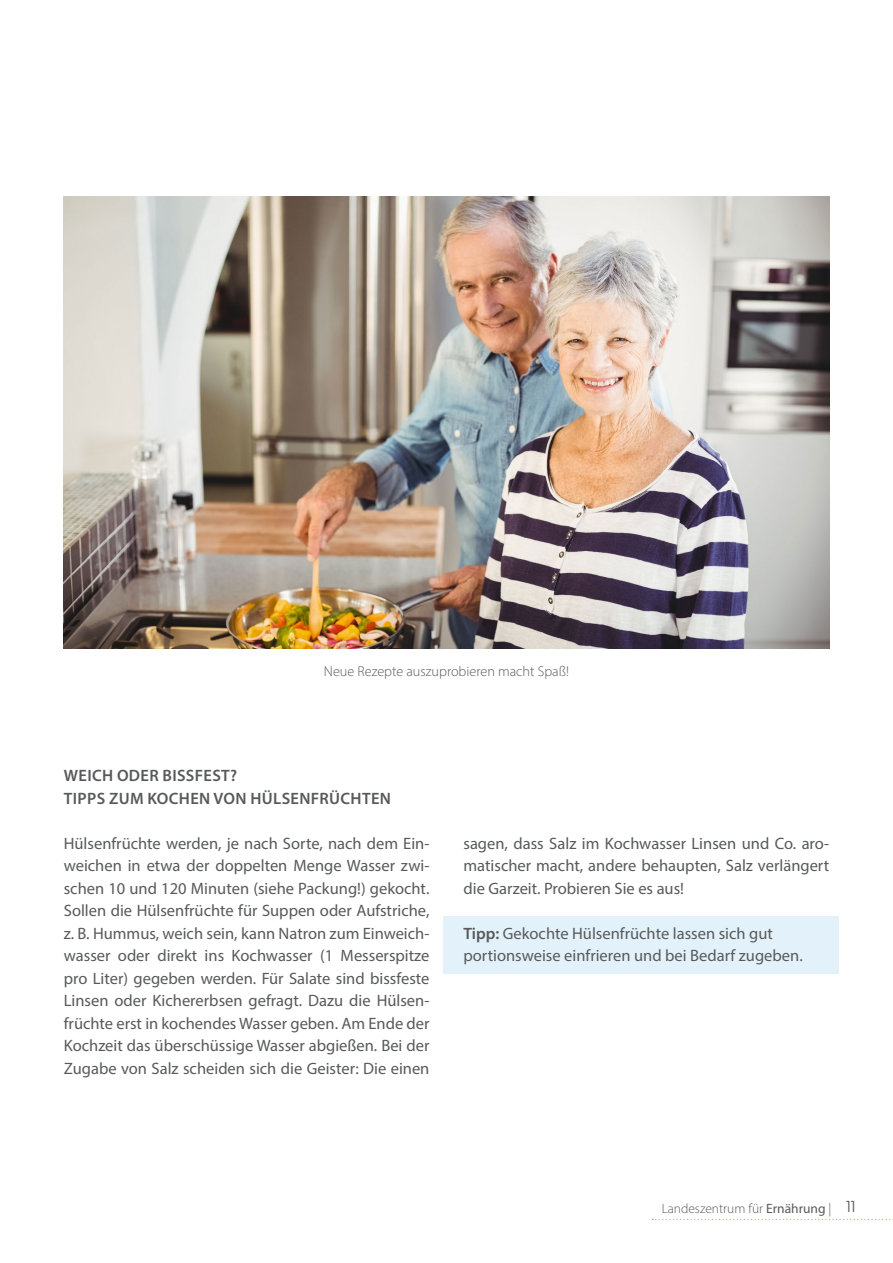
<style>
.page{position:relative;width:893px;height:1263px;background:#fff}
.page>*{position:absolute;margin:0;border:0;box-sizing:border-box;transform-origin:0 0}
.Fliestext_Myriad_11{font:16.5px/22.5px "Myriad Pro";color:#58595b;text-align:justify}
.Sub_Subheadline_11pt{font:600 16.5px/22.5px "Myriad Pro";letter-spacing:.02em;color:#58595b}
.Bildquelle_Myriad_9{font:300 14.25px "Myriad Pro";color:#58595b}
.t1{font:300 13.5px "Myriad Pro";color:#58595b}
.s1{font-weight:600}
.s2{font-weight:400}
.s3{font-family:"Avant Garde Gothic ITC";font-weight:400;font-size:15px}
</style>
<div class="page">
<svg style="left:652px;top:1219px;width:241px;height:1px"></svg>
<img style="left:64px;top:196px;width:765px;height:453px">
<div style="left:443px;top:916px;width:396px;height:58px;background:#e3f2fa"></div>
<p class="Bildquelle_Myriad_9" style="left:324px;top:663px;width:247px">Neue Rezepte auszuprobieren macht Spaß!</p>
<p class="Sub_Subheadline_11pt" style="left:64px;top:764px;width:329px">WEICH ODER BISSFEST?<br>TIPPS ZUM KOCHEN VON HÜLSENFRÜCHTEN</p>
<p class="Fliestext_Myriad_11" style="left:64px;top:832px;width:367px">Hülsenfrüchte werden, je nach Sorte, nach dem Ein&shy;weichen in etwa der doppelten Menge Wasser zwi&shy;schen 10 und 120 Minuten (siehe Packung!) gekocht.<br>Sollen die Hülsenfrüchte für Suppen oder Aufstriche, z. B. Hummus, weich sein, kann Natron zum Einweich&shy;wasser oder direkt ins Kochwasser (1 Messerspitze pro Liter) gegeben werden. Für Salate sind bissfeste Linsen oder Kichererbsen gefragt. Dazu die Hülsen&shy;früchte erst in kochendes Wasser geben. Am Ende der Kochzeit das überschüssige Wasser abgießen. Bei der Zugabe von Salz scheiden sich die Geister: Die einen</p>
<p class="Fliestext_Myriad_11" style="left:463px;top:832px;width:367px">sagen, dass Salz im Kochwasser Linsen und Co. aro&shy;matischer macht, andere behaupten, Salz verlängert die Garzeit. Probieren Sie es aus!</p>
<p class="Fliestext_Myriad_11" style="left:463px;top:922px;width:341px"><span class="s1">Tipp:</span> Gekochte Hülsenfrüchte lassen sich gut portionsweise einfrieren und bei Bedarf zugeben.</p>
<p class="t1" style="left:662px;top:1200px;width:197px">Landeszentrum für <span class="s2">Ernährung</span> | <span class="s3">11</span></p>
</div>
